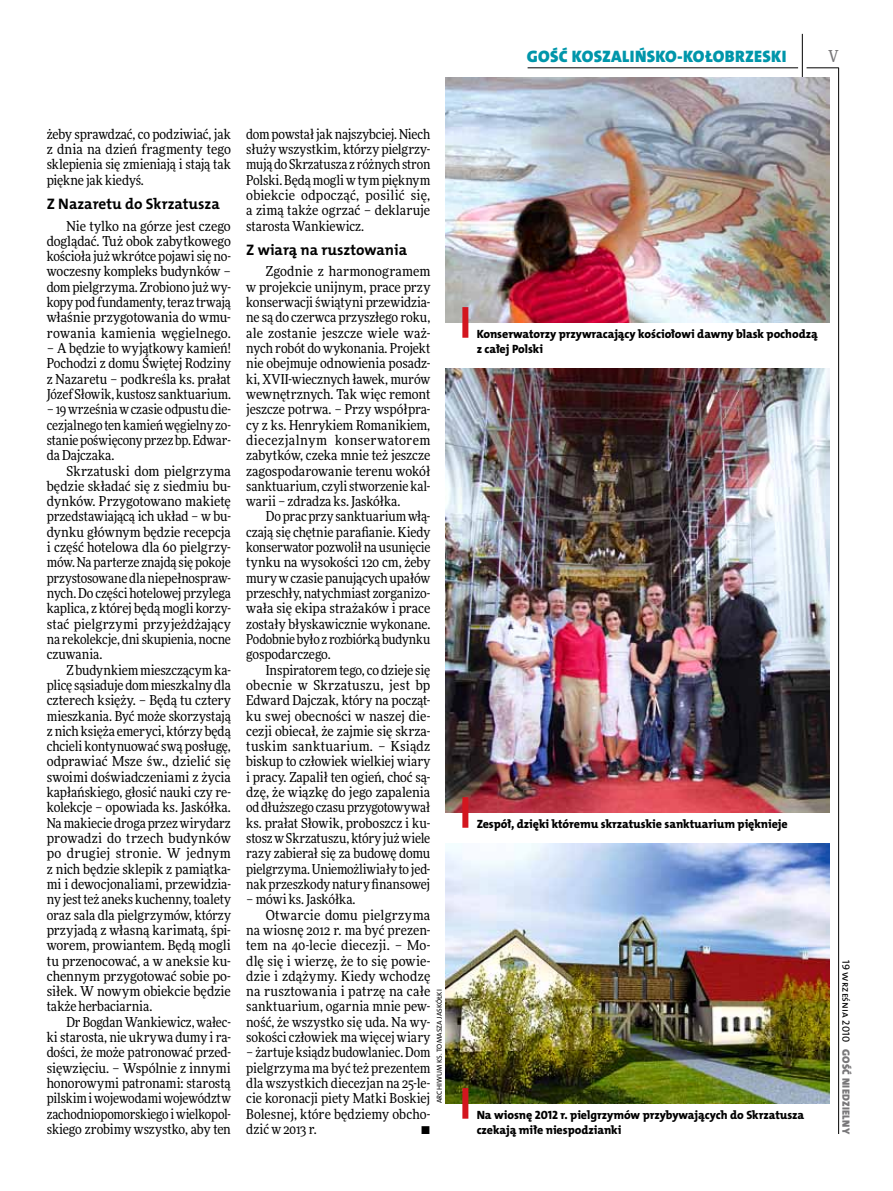
<style>
.page{position:relative;width:893px;height:1191px;background:#fff}
.page>*{position:absolute;margin:0;border:0;box-sizing:border-box;transform-origin:0 0}
.t1{font:16.65px "The Mix HP9 Blk";letter-spacing:.02em;color:#0096aa}
.t2{font:500 16.5px "Freeday Narrow";color:#787779;scale:.9 1}
.t3{font:15.3px "The Mix HP7 Bld";color:#000}
.t4{font:13.65px/15.3px "Freeday Narrow News";color:#000;text-align:justify}
.t5{font:13.65px "Freeday Narrow News";letter-spacing:.02em;color:#000}
.t6{font:12px/15.3px "The Mix HP8 Ex Bld";letter-spacing:-.005em;color:#000}
.t7{font:10.5px "The Mix HP9 Blk";letter-spacing:.025em;color:#787779}
.t8{font:10.5px "The Mix HP5 Plain";color:#000}
.t9{font:7.2px "The Mix HP5 Plain";letter-spacing:.01em;color:#000}
</style>
<div class="page">
<hr style="left:838px;top:68px;width:1px;height:1066px;background:#000">
<hr style="left:802px;top:34px;width:1px;height:43px;background:#000">
<hr style="left:806px;top:68px;width:33px;height:1px;background:#000">
<hr style="left:528px;top:68px;width:270px;height:1px;background:#000">
<img style="left:446px;top:77px;width:383px;height:245px">
<img style="left:446px;top:368px;width:383px;height:444px">
<img style="left:446px;top:843px;width:383px;height:260px">
<div style="left:462px;top:307px;width:6px;height:31px;background:#d3151f"></div>
<div style="left:462px;top:797px;width:6px;height:30px;background:#d3151f"></div>
<div style="left:462px;top:1088px;width:6px;height:30px;background:#d3151f"></div>
<p class="t4" style="left:47px;top:126px;width:186px">żeby sprawdzać, co podziwiać, jak z dnia na dzień fragmenty tego sklepienia się zmieniają i stają tak piękne jak kiedyś.</p>
<p class="t3" style="left:47px;top:194px;width:175px">Z Nazaretu do Skrzatusza</p>
<p class="t4" style="left:47px;top:218px;width:186px;text-indent:20px">Nie tylko na górze jest czego doglądać. Tuż obok zabytkowego kościoła już wkrótce pojawi się no&shy;woczesny kompleks budynków – dom pielgrzyma. Zrobiono już wy&shy;kopy pod fundamenty, teraz trwają właśnie przygotowania do wmu&shy;rowania kamienia węgielnego.</p>
<p class="t4" style="left:47px;top:340px;width:186px">– A będzie to wyjątkowy kamień!<br>Pochodzi z domu Świętej Rodziny z Nazaretu – podkreśla ks. prałat Józef Słowik, kustosz sanktuarium.</p>
<p class="t4" style="left:47px;top:401px;width:186px">– 19 września w czasie odpustu die&shy;cezjalnego ten kamień węgielny zo&shy;stanie poświęcony przez bp. Edwar&shy;da Dajczaka.</p>
<p class="t4" style="left:47px;top:463px;width:186px;text-indent:20px">Skrzatuski dom pielgrzyma będzie składać się z siedmiu bu&shy;dynków. Przygotowano makietę przedstawiającą ich układ – w bu&shy;dynku głównym będzie recepcja i część hotelowa dla 60 pielgrzy&shy;mów. Na parterze znajdą się pokoje przystosowane dla niepełnospraw&shy;nych. Do części hotelowej przylega kaplica, z której będą mogli korzy&shy;stać pielgrzymi przyjeżdżający na rekolekcje, dni skupienia, nocne czuwania.</p>
<p class="t4" style="left:47px;top:662px;width:186px;text-indent:20px">Z budynkiem mieszczącym ka&shy;plicę sąsiaduje dom mieszkalny dla czterech księży. – Będą tu cztery mieszkania. Być może skorzystają z nich księża emeryci, którzy będą chcieli kontynuować swą posługę, odprawiać Msze św., dzielić się swoimi doświadczeniami z życia kapłańskiego, głosić nauki czy re&shy;kolekcje – opowiada ks. Jaskółka.<br>Na makiecie droga przez wirydarz prowadzi do trzech budynków po drugiej stronie. W jednym z nich będzie sklepik z pamiątka&shy;mi i dewocjonaliami, przewidzia&shy;ny jest też aneks kuchenny, toalety oraz sala dla pielgrzymów, którzy przyjadą z własną karimatą, śpi&shy;worem, prowiantem. Będą mogli tu przenocować, a w aneksie ku&shy;chennym przygotować sobie po&shy;siłek. W nowym obiekcie będzie także herbaciarnia.</p>
<p class="t4" style="left:47px;top:1014px;width:186px;text-indent:20px">Dr Bogdan Wankiewicz, wałec&shy;ki starosta, nie ukrywa dumy i ra&shy;dości, że może patronować przed&shy;sięwzięciu. – Wspólnie z innymi honorowymi patronami: starostą pilskim i wojewodami województw zachodniopomorskiego i wielkopol&shy;skiego zrobimy wszystko, aby ten</p>
<p class="t4" style="left:246px;top:126px;width:186px">dom powstał jak najszybciej. Niech służy wszystkim, którzy pielgrzy&shy;mują do Skrzatusza z różnych stron Polski. Będą mogli w tym pięknym obiekcie odpocząć, posilić się, a zimą także ogrzać – deklaruje starosta Wankiewicz.</p>
<p class="t3" style="left:246px;top:240px;width:162px">Z wiarą na rusztowania</p>
<p class="t4" style="left:246px;top:264px;width:186px;text-indent:20px">Zgodnie z harmonogramem w projekcie unijnym, prace przy konserwacji świątyni przewidzia&shy;ne są do czerwca przyszłego roku, ale zostanie jeszcze wiele waż&shy;nych robót do wykonania. Projekt nie obejmuje odnowienia posadz&shy;ki, XVII-wiecznych ławek, murów wewnętrznych. Tak więc remont jeszcze potrwa. – Przy współpra&shy;cy z ks. Henrykiem Romanikiem, diecezjalnym konserwatorem zabytków, czeka mnie też jeszcze zagospodarowanie terenu wokół sanktuarium, czyli stworzenie kal&shy;warii – zdradza ks. Jaskółka.</p>
<p class="t4" style="left:246px;top:509px;width:186px;text-indent:20px">Do prac przy sanktuarium włą&shy;czają się chętnie parafianie. Kiedy konserwator pozwolił na usunięcie tynku na wysokości 120 cm, żeby mury w czasie panujących upałów przeschły, natychmiast zorganizo&shy;wała się ekipa strażaków i prace zostały błyskawicznie wykonane.<br>Podobnie było z rozbiórką budynku gospodarczego.</p>
<p class="t4" style="left:246px;top:662px;width:186px;text-indent:20px">Inspiratorem tego, co dzieje się obecnie w Skrzatuszu, jest bp Edward Dajczak, który na począt&shy;ku swej obecności w naszej die&shy;cezji obiecał, że zajmie się skrza&shy;tuskim sanktuarium. – Ksiądz biskup to człowiek wielkiej wiary i pracy. Zapalił ten ogień, choć są&shy;dzę, że wiązkę do jego zapalenia od dłuższego czasu przygotowywał ks. prałat Słowik, proboszcz i ku&shy;stosz w Skrzatuszu, który już wiele razy zabierał się za budowę domu pielgrzyma. Uniemożliwiały to jed&shy;nak przeszkody natury finansowej</p>
<p class="t4" style="left:246px;top:891px;width:111px">– mówi ks. Jaskółka.</p>
<p class="t4" style="left:266px;top:907px;width:166px">Otwarcie domu pielgrzyma</p>
<p class="t4" style="left:246px;top:922px;width:186px">na wiosnę 2012 r. ma być prezen-</p>
<p class="t4" style="left:246px;top:937px;width:186px">tem na 40-lecie diecezji. – Mo-</p>
<p class="t4" style="left:246px;top:953px;width:186px">dlę się i wierzę, że to się powie-</p>
<p class="t5" style="left:246px;top:967px;width:186px">dzie i zdążymy. Kiedy wchodzę</p>
<p class="t4" style="left:246px;top:983px;width:186px">na rusztowania i patrzę na całe</p>
<p class="t4" style="left:246px;top:998px;width:186px">sanktuarium, ogarnia mnie pew-</p>
<p class="t4" style="left:246px;top:1014px;width:186px">ność, że wszystko się uda. Na wy-</p>
<p class="t4" style="left:246px;top:1029px;width:186px">sokości człowiek ma więcej wiary</p>
<p class="t4" style="left:246px;top:1044px;width:186px">– żartuje ksiądz budowlaniec. Dom pielgrzyma ma być też prezentem dla wszystkich diecezjan na 25-le&shy;cie koronacji piety Matki Boskiej Bolesnej, które będziemy obcho&shy;dzić w 2013 r.</p>
<p class="t9" style="left:435px;top:1103px;width:115px;rotate:-90deg">archiwum ks. Tomasza Jaskółki</p>
<p class="t4" style="left:421px;top:1121px;width:11px">•</p>
<p class="t1" style="left:527px;top:46px;width:261px">GOŚĆ KOSZALIŃSKO-KOŁOBRZESKI</p>
<p class="t2" style="left:828px;top:46px;width:13px">V</p>
<p class="t6" style="left:477px;top:326px;width:343px">Konserwatorzy przywracający kościołowi dawny blask pochodzą z całej Polski</p>
<p class="t6" style="left:477px;top:816px;width:313px">Zespół, dzięki któremu skrzatuskie sanktuarium pięknieje</p>
<p class="t6" style="left:477px;top:1107px;width:329px">Na wiosnę 2012 r. pielgrzymów przybywających do Skrzatusza czekają miłe niespodzianki</p>
<p class="t8" style="left:853px;top:960px;width:84px;rotate:90deg">19 września 2010</p>
<p class="t7" style="left:853px;top:1049px;width:86px;rotate:90deg">GOŚĆ NIEDZIELNY</p>
</div>
